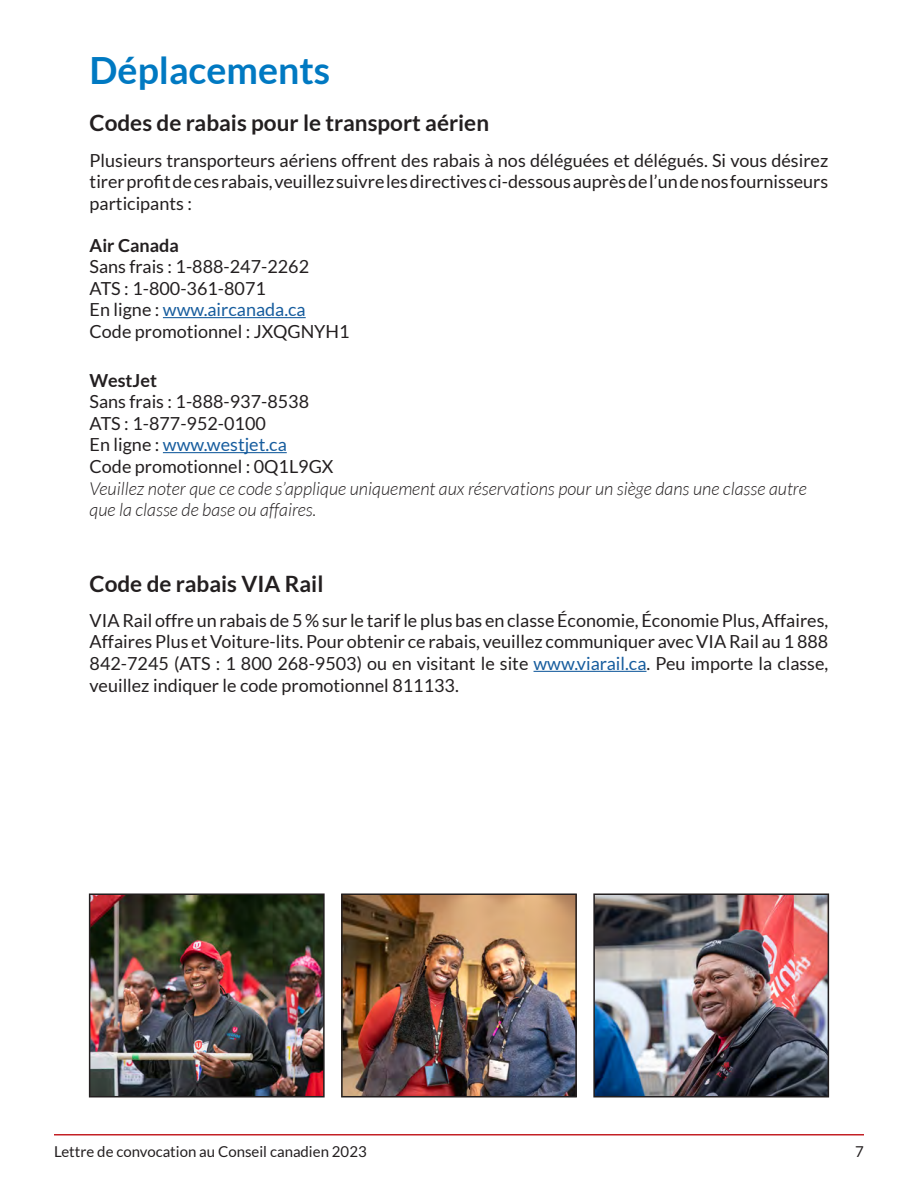
<style>
.page{position:relative;width:918px;height:1188px;background:#fff}
.page>*{position:absolute;margin:0;border:0;box-sizing:border-box;transform-origin:0 0}
.t1{font:700 37.5px "Lato";color:#0079c2}
.t2{font:700 22.5px "Lato";color:#231f20}
.t3{font:18px/21.6px "Lato";color:#231f20;text-align:justify}
.t4{font:italic 300 18px/21.6px "Lato";color:#231f20}
.t5{font:700 18px "Lato";color:#231f20}
.t6{font:15px "Lato";color:#231f20}
.s1{color:#175d9e}
</style>
<div class="page">
<hr style="left:54px;top:1134px;width:810px;height:2px;background:#c32025">
<hr style="left:163px;top:317px;width:143px;height:1px;background:#175d9e">
<hr style="left:163px;top:452px;width:124px;height:1px;background:#175d9e">
<hr style="left:534px;top:671px;width:113px;height:1px;background:#175d9e">
<img style="left:92px;top:896px;width:230px;height:198px">
<div style="left:89px;top:893px;width:236px;height:204px;border:2px solid #231f20"></div>
<img style="left:344px;top:896px;width:230px;height:198px">
<div style="left:341px;top:893px;width:236px;height:204px;border:2px solid #231f20"></div>
<img style="left:596px;top:896px;width:230px;height:198px">
<div style="left:593px;top:893px;width:236px;height:204px;border:2px solid #231f20"></div>
<p class="t1" style="left:90px;top:49px;width:242px">Déplacements</p>
<p class="t2" style="left:90px;top:110px;width:401px">Codes de rabais pour le transport aérien</p>
<p class="t3" style="left:90px;top:149px;width:740px">Plusieurs transporteurs aériens offrent des rabais à nos déléguées et délégués. Si vous désirez tirer profit de ces rabais, veuillez suivre les directives ci-dessous auprès de l’un de nos fournisseurs participants :</p>
<p class="t5" style="left:90px;top:235px;width:91px">Air Canada</p>
<p class="t3" style="left:90px;top:256px;width:262px;text-align:left">Sans frais : 1-888-247-2262<br>ATS : 1-800-361-8071<br>En ligne : <span class="s1">www.aircanada.ca<br></span>Code promotionnel : JXQGNYH1</p>
<p class="t5" style="left:90px;top:370px;width:69px">WestJet</p>
<p class="t3" style="left:90px;top:391px;width:245px;text-align:left">Sans frais : 1-888-937-8538<br>ATS : 1-877-952-0100<br>En ligne : <span class="s1">www.westjet.ca<br></span>Code promotionnel : 0Q1L9GX</p>
<p class="t4" style="left:90px;top:478px;width:719px">Veuillez noter que ce code s’applique uniquement aux réservations pour un siège dans une classe autre que la classe de base ou affaires.</p>
<p class="t2" style="left:90px;top:571px;width:235px">Code de rabais VIA Rail</p>
<p class="t3" style="left:90px;top:609px;width:740px">VIA Rail offre un rabais de 5 % sur le tarif le plus bas en classe Économie, Économie Plus, Affaires, Affaires Plus et Voiture-lits. Pour obtenir ce rabais, veuillez communiquer avec VIA Rail au 1 888<br>842-7245 (ATS : 1 800 268-9503) ou en visitant le site <span class="s1">www.viarail.ca</span>. Peu importe la classe, veuillez indiquer le code promotionnel 811133.</p>
<p class="t6" style="left:54px;top:1143px;width:314px">Lettre de convocation au Conseil canadien 2023</p>
<p class="t6" style="left:855px;top:1143px;width:10px">7</p>
</div>
